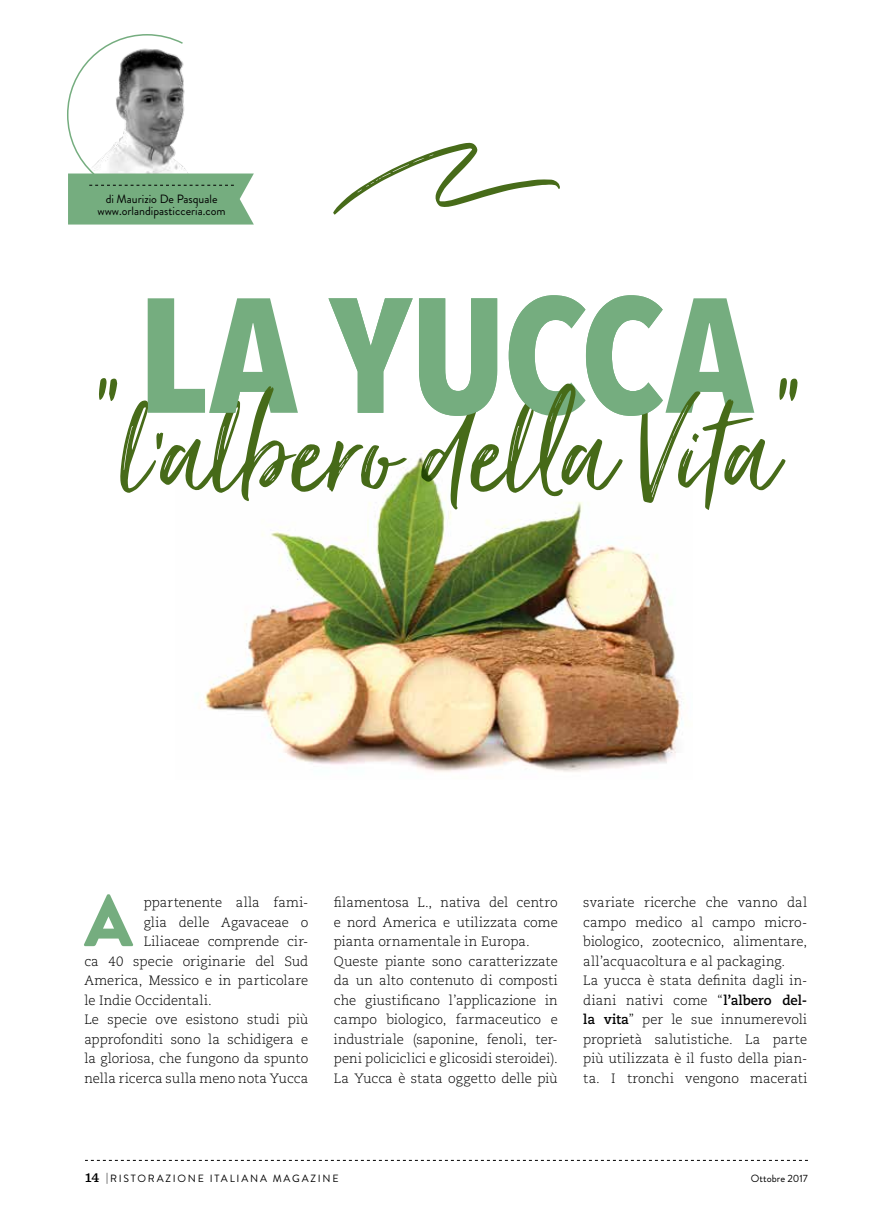
<style>
.page{position:relative;width:893px;height:1212px;background:#fff}
.page>*{position:absolute;margin:0;border:0;box-sizing:border-box;transform-origin:0 0}
.t1{font:700 161.7px "Avenir Next Condensed";color:#75ad7f}
.t2{font:900 73.05px "Brandon Grotesque";color:#75ad7f}
.t3{font:300 13.5px/19.5px "Caecilia LT Std";letter-spacing:.005em;color:#000}
.t4{font:12px/12px "Brandon Grotesque";color:#000;text-align:center}
.t5{font:10.5px "Brandon Grotesque";letter-spacing:.17em;color:#000}
.t6{font:10.5px "Brandon Grotesque";color:#000}
.s1{font-weight:700}
.s2{font-family:"Sentinel";font-weight:600;font-size:13.5px}
</style>
<div class="page">
<svg style="left:85px;top:1160px;width:723px;height:1px"></svg>
<svg style="left:67px;top:34px;width:187px;height:191px"></svg>
<svg style="left:432px;top:416px;width:171px;height:34px"></svg>
<svg style="left:99px;top:378px;width:280px;height:115px"></svg>
<svg style="left:640px;top:378px;width:158px;height:132px"></svg>
<img style="left:175px;top:450px;width:517px;height:322px">
<svg style="left:333px;top:142px;width:227px;height:73px"></svg>
<svg style="left:209px;top:295px;width:454px;height:121px"></svg>
<p class="t4" style="left:97px;top:193px;width:130px">di Maurizio De Pasquale www.orlandipasticceria.com</p>
<h1 class="t1" style="left:137px;top:251px;width:618px">LA YUCCA</h1>
<h2 class="t2" style="left:84px;top:869px;width:50px">A</h2>
<p class="t3" style="left:144px;top:893px;width:166px">ppartenente alla fami-</p>
<p class="t3" style="left:144px;top:912px;width:166px">glia delle Agavaceae o</p>
<p class="t3" style="left:144px;top:932px;width:166px">Liliaceae comprende cir-</p>
<p class="t3" style="left:84px;top:951px;width:225px">ca 40 specie originarie del Sud</p>
<p class="t3" style="left:84px;top:971px;width:225px">America, Messico e in particolare</p>
<p class="t3" style="left:84px;top:990px;width:129px">le Indie Occidentali.</p>
<p class="t3" style="left:84px;top:1010px;width:225px">Le specie ove esistono studi più</p>
<p class="t3" style="left:84px;top:1029px;width:225px">approfonditi sono la schidigera e</p>
<p class="t3" style="left:84px;top:1049px;width:225px">la gloriosa, che fungono da spunto</p>
<p class="t3" style="left:84px;top:1068px;width:225px">nella ricerca sulla meno nota Yucca</p>
<p class="t3" style="left:334px;top:893px;width:225px">filamentosa L., nativa del centro e nord America e utilizzata come pianta ornamentale in Europa.<br>Queste piante sono caratterizzate da un alto contenuto di composti che giustificano l’applicazione in campo biologico, farmaceutico e industriale (saponine, fenoli, ter&shy;peni policiclici e glicosidi steroidei).<br>La Yucca è stata oggetto delle più</p>
<p class="t3" style="left:583px;top:893px;width:225px">svariate ricerche che vanno dal campo medico al campo micro&shy;biologico, zootecnico, alimentare, all’acquacoltura e al packaging.<br>La yucca è stata definita dagli in&shy;diani nativi come “<span class="s1">l’albero del&shy;la vita</span>” per le sue innumerevoli proprietà salutistiche. La parte più utilizzata è il fusto della pian&shy;ta. I tronchi vengono macerati</p>
<p class="t5" style="left:85px;top:1171px;width:255px"><span class="s2">14</span> |RISTORAZIONE ITALIANA MAGAZINE</p>
<p class="t6" style="left:751px;top:1171px;width:58px">Ottobre 2017</p>
</div>
